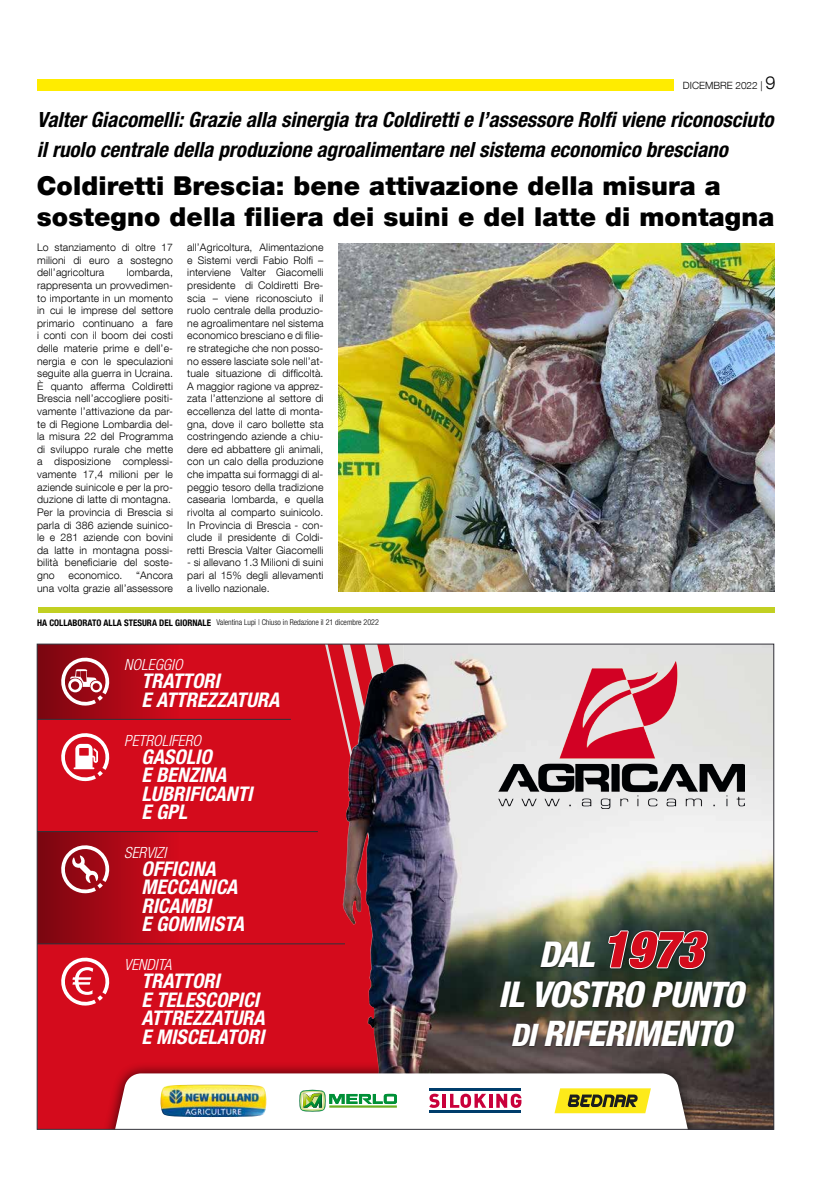
<style>
.page{position:relative;width:823px;height:1191px;background:#fff}
.page>*{position:absolute;margin:0;border:0;box-sizing:border-box;transform-origin:0 0}
.t1{font:italic 900 condensed 50.8px "Helvetica Neue";color:#d40b1c}
.t2{font:italic 800 condensed 35.6px "Helvetica Neue";letter-spacing:-.025em;color:#fff}
.t3{font:italic 800 condensed 35.3px "Helvetica Neue";letter-spacing:-.025em;color:#fff}
.t4{font:900 26px/31px "Helvetica Neue LT Com";letter-spacing:.005em;color:#000}
.t5{font:italic 700 condensed 21px/30.1px "Helvetica Neue LT Std";color:#000}
.t6{font:italic 700 condensed 20.2px/18.4px "Helvetica Neue";color:#fff}
.t7{font:italic 300 condensed 15.4px "Helvetica Neue";color:#fff}
.t8{font:300 10.5px/12.6px "Helvetica Neue LT Com";letter-spacing:.01em;color:#000;text-align:justify}
.t9{font:300 10px "Helvetica Neue LT Com";color:#000}
.t10{font:300 condensed 8px "Helvetica Neue LT Com";color:#000}
.s1{font-size:18px}
.s2{font-weight:700;font-size:9px}
.s3{font-weight:800;font-size:35.6px;color:#fff}
.s4{font-size:35.3px}
.s5{font-size:31.1px}
</style>
<div class="page">
<div style="left:37px;top:79px;width:636px;height:11px;background:#ffec00"></div>
<div style="left:39px;top:645px;width:271px;height:482px;background:#d40b1c"></div>
<div style="left:310px;top:645px;width:14px;height:416px;background:#d40b1c"></div>
<div style="left:324px;top:645px;width:14px;height:416px;background:#d40b1c"></div>
<img style="left:338px;top:645px;width:433px;height:482px">
<svg style="left:39px;top:645px;width:210px;height:74px"></svg>
<svg style="left:39px;top:832px;width:210px;height:111px"></svg>
<div style="left:81px;top:1061px;width:640px;height:68px;background:#000;opacity:.75"></div>
<img style="left:498px;top:662px;width:245px;height:146px">
<svg style="left:58px;top:842px;width:54px;height:52px"></svg>
<svg style="left:58px;top:730px;width:54px;height:52px"></svg>
<svg style="left:58px;top:954px;width:54px;height:52px"></svg>
<hr style="left:37px;top:943px;width:308px;height:1px;background:#323139">
<hr style="left:37px;top:831px;width:281px;height:1px;background:#323139">
<hr style="left:37px;top:719px;width:254px;height:1px;background:#323139">
<svg style="left:58px;top:654px;width:54px;height:53px"></svg>
<div style="left:498px;top:929px;width:250px;height:119px;background:#000;opacity:.75"></div>
<svg style="left:606px;top:929px;width:103px;height:41px"></svg>
<img style="left:91px;top:1073px;width:620px;height:54px">
<img style="left:338px;top:244px;width:435px;height:347px">
<div style="left:38px;top:607px;width:736px;height:6px;background:#c2d022"></div>
<p class="t9" style="left:682px;top:79px;width:94px">DICEMBRE 2022 | <span class="s1">9</span></p>
<h3 class="t5" style="left:37px;top:105px;width:737px">Valter Giacomelli: Grazie alla sinergia tra Coldiretti e l’assessore Rolfi viene riconosciuto il ruolo centrale della produzione agroalimentare nel sistema economico bresciano</h3>
<h3 class="t4" style="left:37px;top:170px;width:738px">Coldiretti Brescia: bene attivazione della misura a sostegno della filiera dei suini e del latte di montagna</h3>
<p class="t8" style="left:37px;top:241px;width:137px">Lo stanziamento di oltre 17 milioni di euro a sostegno dell’agricoltura</p>
<p class="t8" style="left:187px;top:241px;width:138px">all’Agricoltura, Alimentazione e Sistemi verdi Fabio Rolfi – interviene Valter Giacomelli presidente di Coldiretti Bre&shy;scia – viene riconosciuto il ruolo centrale della produzio&shy;ne agroalimentare nel sistema economico bresciano e di filie&shy;re strategiche che non posso&shy;no essere lasciate sole nell’at&shy;tuale situazione di difficoltà.<br>A maggior ragione va apprez&shy;zata l’attenzione al settore di eccellenza del latte di monta&shy;gna, dove il caro bollette sta costringendo aziende a chiu&shy;dere ed abbattere gli animali, con un calo della produzione che impatta sui formaggi di al&shy;peggio tesoro della tradizione casearia lombarda, e quella rivolta al comparto suinicolo.<br>In Provincia di Brescia - con&shy;clude il presidente di Coldi&shy;retti Brescia Valter Giacomelli</p>
<p class="t8" style="left:187px;top:556px;width:138px">- si allevano 1.3 Milioni di suini pari al 15% degli allevamenti a livello nazionale.</p>
<p class="t8" style="left:37px;top:266px;width:137px;text-align:left;text-indent:89px">lombarda, rappresenta un provvedimen&shy;to importante in un momento in cui le imprese del settore primario continuano a fare i conti con il boom dei costi delle materie prime e dell’e&shy;nergia e con le speculazioni seguite alla guerra in Ucraina. è quanto afferma Coldiretti<br>Brescia nell’accogliere positi&shy;vamente l’attivazione da par&shy;te di Regione Lombardia del&shy;la misura 22 del Programma di sviluppo rurale che mette a disposizione complessi&shy;vamente 17,4 milioni per le aziende suinicole e per la pro&shy;duzione di latte di montagna.<br>Per la provincia di Brescia si parla di 386 aziende suinico&shy;le e 281 aziende con bovini da latte in montagna possi&shy;bilità beneficiarie del soste&shy;gno</p>
<p class="t8" style="left:37px;top:568px;width:137px;text-align:right">“Ancora<br>una volta grazie all’assessore</p>
<p class="t8" style="left:68px;top:568px;width:56px">economico.</p>
<p class="t10" style="left:37px;top:618px;width:343px"><span class="s2">HA COLLABORATO ALLA STESURA DEL GIORNALE</span> Valentina Lupi | Chiuso in Redazione il 21 dicembre 2022</p>
<h3 class="t7" style="left:124px;top:655px;width:60px">NOLEGGIO</h3>
<h3 class="t6" style="left:141px;top:671px;width:139px">TRATTORI<br>E ATTREZZATURA</h3>
<h3 class="t7" style="left:124px;top:731px;width:78px">PETROLIFERO</h3>
<h3 class="t6" style="left:141px;top:747px;width:112px">GASOLIO<br>E BENZINA<br>LUBRIFICANTI<br>E GPL</h3>
<h3 class="t7" style="left:124px;top:843px;width:43px">SERVIZI</h3>
<h3 class="t6" style="left:141px;top:859px;width:104px">OFFICINA<br>MECCANICA<br>RICAMBI<br>E GOMMISTA</h3>
<h3 class="t7" style="left:124px;top:955px;width:49px">VENDITA</h3>
<h3 class="t6" style="left:141px;top:971px;width:125px">TRATTORI<br>E TELESCOPICI<br>ATTREZZATURA<br>E MISCELATORI</h3>
<h1 class="t1" style="left:538px;top:918px;width:166px"><span class="s3">DAL</span> 1973</h1>
<h2 class="t2" style="left:498px;top:972px;width:247px">IL VOSTRO <span class="s4">PUNTO</span></h2>
<h3 class="t3" style="left:510px;top:1011px;width:222px"><span class="s5">DI</span> RIFERIMENTO</h3>
</div>
